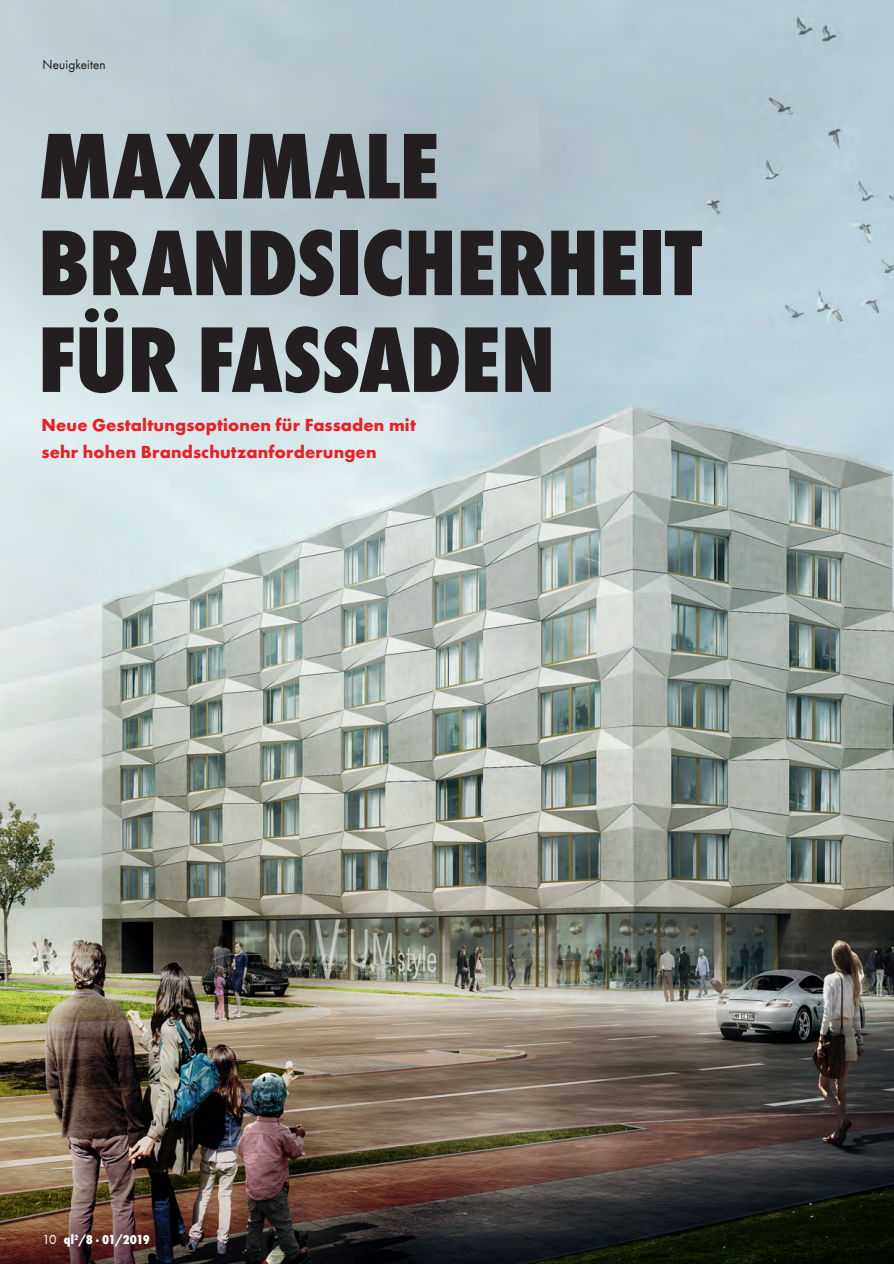
<style>
.page{position:relative;width:894px;height:1264px;background:#fff}
.page>*{position:absolute;margin:0;border:0;box-sizing:border-box;transform-origin:0 0}
.Headline{font:800 condensed 96.75px/96.8px "Wuerth";letter-spacing:-.005em;color:#231f20}
.Subhead_12_pt{font:700 18px/27px "Wuerth";letter-spacing:.005em;color:#ee1d23}
.t1{font:800 condensed 13.5px "Wuerth";letter-spacing:-.045em;color:#fff}
.Fließtext_9_pt{font:13.5px "Wuerth";letter-spacing:.01em;color:#231f20}
.t2{font:13.5px "Wuerth";color:#fff}
</style>
<div class="page">
<img style="left:0;top:0;width:893px;height:1264px">
<p class="Fließtext_9_pt" style="left:42px;top:55px;width:65px">Neuigkeiten</p>
<p class="Headline" style="left:38px;top:112px;width:665px">MAXIMALE<br>BRANDSICHERHEIT<br>FÜR FASSADEN</p>
<p class="Subhead_12_pt" style="left:42px;top:410px;width:376px">Neue Gestaltungsoptionen für Fassaden mit sehr hohen Brandschutzanforderungen</p>
<p class="t1" style="left:64px;top:1230px;width:88px">ql<sup>2</sup>/8 · 01/2019</p>
<p class="t2" style="left:42px;top:1230px;width:16px">10</p>
</div>
